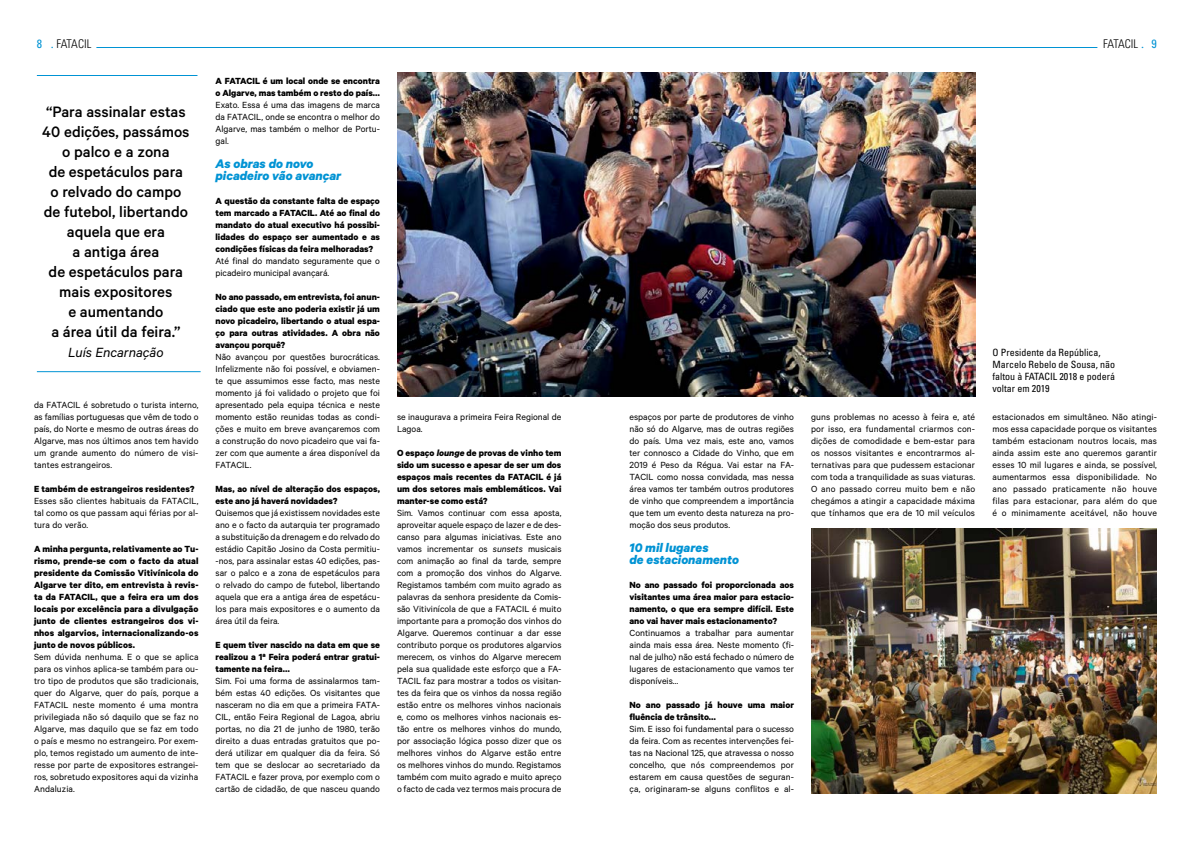
<style>
.page{position:relative;width:1191px;height:842px;background:#fff}
.page>*{position:absolute;margin:0;border:0;box-sizing:border-box;transform-origin:0 0}
.t1{font:500 17px/20px "Calibre";color:#000;text-align:center}
.t2{font:italic 15px "Calibre";color:#000}
.t3{font:italic 700 14px/12px "Calibre";color:#0093d4}
.t4{font:300 condensed 12px "Univers LT Std";letter-spacing:-.01em;color:#000}
.t5{font:10px/12px "Calibre";color:#000;text-align:justify}
.t6{font:700 10px/12px "Calibre";color:#000;text-align:justify}
.t7{font:condensed 10px/12px "Univers LT Std";color:#000}
.s1{font-weight:400;color:#0093d4}
.s2{font-family:"Gandhi Serif";font-weight:400;font-stretch:normal;color:#0093d4}
.s3{font-style:italic}
</style>
<div class="page">
<img style="left:397px;top:72px;width:578px;height:324px">
<hr style="left:96px;top:47px;width:1001px;height:1px;background:#0093d4">
<hr style="left:37px;top:371px;width:164px;height:1px;background:#0093d4">
<hr style="left:37px;top:75px;width:160px;height:1px;background:#0093d4">
<img style="left:811px;top:528px;width:346px;height:266px">
<p class="t4" style="left:37px;top:37px;width:56px"><span class="s1">8</span> <span class="s2">.</span> FATACIL</p>
<p class="t4" style="left:1103px;top:37px;width:55px">FATACIL <span class="s2">.</span> <span class="s1">9</span></p>
<h1 class="t1" style="left:42px;top:101px;width:149px">“Para assinalar estas<br>40 edições, passámos o palco e a zona<br>de espetáculos para<br>o relvado do campo de futebol, libertando aquela que era<br>a antiga área<br>de espetáculos para mais expositores<br>e aumentando<br>a área útil da feira.”</h1>
<h2 class="t2" style="left:68px;top:344px;width:97px">Luís Encarnação</h2>
<p class="t5" style="left:34px;top:399px;width:166px">da FATACIL é sobretudo o turista interno, as famílias portuguesas que vêm de todo o país, do Norte e mesmo de outras áreas do Algarve, mas nos últimos anos tem havido um grande aumento do número de visi&shy;tantes estrangeiros.</p>
<p class="t6" style="left:34px;top:483px;width:162px">E também de estrangeiros residentes?</p>
<p class="t5" style="left:34px;top:495px;width:166px">Esses são clientes habituais da FATACIL, tal como os que passam aqui férias por al&shy;tura do verão.</p>
<p class="t6" style="left:34px;top:543px;width:166px">A minha pergunta, relativamente ao Tu&shy;rismo, prende-se com o facto da atual presidente da Comissão Vitivínicola do Algarve ter dito, em entrevista à revis&shy;ta da FATACIL, que a feira era um dos locais por excelência para a divulgação junto de clientes estrangeiros dos vi&shy;nhos algarvios, internacionalizando-os junto de novos públicos.</p>
<p class="t5" style="left:34px;top:651px;width:166px">Sem dúvida nenhuma. E o que se aplica para os vinhos aplica-se também para ou&shy;tro tipo de produtos que são tradicionais, quer do Algarve, quer do país, porque a FATACIL neste momento é uma montra privilegiada não só daquilo que se faz no Algarve, mas daquilo que se faz em todo o país e mesmo no estrangeiro. Por exem&shy;plo, temos registado um aumento de inte&shy;resse por parte de expositores estrangei&shy;ros, sobretudo expositores aqui da vizinha Andaluzia.</p>
<p class="t6" style="left:215px;top:75px;width:166px">A FATACIL é um local onde se encontra o Algarve, mas também o resto do país…</p>
<p class="t5" style="left:215px;top:99px;width:166px">Exato. Essa é uma das imagens de marca da FATACIL, onde se encontra o melhor do Algarve, mas também o melhor de Portu&shy;gal.</p>
<h3 class="t3" style="left:215px;top:157px;width:127px">As obras do novo picadeiro vão avançar</h3>
<p class="t6" style="left:215px;top:195px;width:166px">A questão da constante falta de espaço tem marcado a FATACIL. Até ao final do mandato do atual executivo há possibi&shy;lidades do espaço ser aumentado e as condições físicas da feira melhoradas?</p>
<p class="t5" style="left:215px;top:255px;width:166px">Até final do mandato seguramente que o picadeiro municipal avançará.</p>
<p class="t6" style="left:215px;top:291px;width:166px">No ano passado, em entrevista, foi anun&shy;ciado que este ano poderia existir já um novo picadeiro, libertando o atual espa&shy;ço para outras atividades. A obra não avançou porquê?</p>
<p class="t5" style="left:215px;top:351px;width:166px">Não avançou por questões burocráticas.<br>Infelizmente não foi possível, e obviamen&shy;te que assumimos esse facto, mas neste momento já foi validado o projeto que foi apresentado pela equipa técnica e neste momento estão reunidas todas as condi&shy;ções e muito em breve avançaremos com a construção do novo picadeiro que vai fa&shy;zer com que aumente a área disponível da FATACIL.</p>
<p class="t6" style="left:215px;top:483px;width:166px">Mas, ao nível de alteração dos espaços, este ano já haverá novidades?</p>
<p class="t5" style="left:215px;top:507px;width:166px">Quisemos que já existissem novidades este ano e o facto da autarquia ter programado a substituição da drenagem e do relvado do estádio Capitão Josino da Costa permitiu--nos, para assinalar estas 40 edições, pas&shy;sar o palco e a zona de espetáculos para o relvado do campo de futebol, libertando aquela que era a antiga área de espetácu&shy;los para mais expositores e o aumento da área útil da feira.</p>
<p class="t6" style="left:215px;top:639px;width:166px">E quem tiver nascido na data em que se realizou a 1ª Feira poderá entrar gratui&shy;tamente na feira…</p>
<p class="t5" style="left:215px;top:675px;width:166px">Sim. Foi uma forma de assinalarmos tam&shy;bém estas 40 edições. Os visitantes que nasceram no dia em que a primeira FATA-CIL, então Feira Regional de Lagoa, abriu portas, no dia 21 de junho de 1980, terão direito a duas entradas gratuitos que po&shy;derá utilizar em qualquer dia da feira. Só tem que se deslocar ao secretariado da FATACIL e fazer prova, por exemplo com o cartão de cidadão, de que nasceu quando</p>
<p class="t5" style="left:397px;top:411px;width:166px">se inaugurava a primeira Feira Regional de<br>Lagoa.</p>
<p class="t6" style="left:397px;top:447px;width:166px">O espaço <span class="s3">lounge</span> de provas de vinho tem sido um sucesso e apesar de ser um dos espaços mais recentes da FATACIL é já um dos setores mais emblemáticos. Vai manter-se como está?</p>
<p class="t5" style="left:397px;top:507px;width:166px">Sim. Vamos continuar com essa aposta, aproveitar aquele espaço de lazer e de des&shy;canso para algumas iniciativas. Este ano vamos incrementar os <span class="s3">sunsets</span> musicais com animação ao final da tarde, sempre com a promoção dos vinhos do Algarve.<br>Registamos também com muito agrado as palavras da senhora presidente da Comis&shy;são Vitivinícola de que a FATACIL é muito importante para a promoção dos vinhos do Algarve. Queremos continuar a dar esse contributo porque os produtores algarvios merecem, os vinhos do Algarve merecem pela sua qualidade este esforço que a FA-TACIL faz para mostrar a todos os visitan&shy;tes da feira que os vinhos da nossa região estão entre os melhores vinhos nacionais e, como os melhores vinhos nacionais es&shy;tão entre os melhores vinhos do mundo, por associação lógica posso dizer que os melhores vinhos do Algarve estão entre os melhores vinhos do mundo. Registamos também com muito agrado e muito apreço o facto de cada vez termos mais procura de</p>
<p class="t5" style="left:629px;top:411px;width:166px">espaços por parte de produtores de vinho não só do Algarve, mas de outras regiões do país. Uma vez mais, este ano, vamos ter connosco a Cidade do Vinho, que em 2019 é Peso da Régua. Vai estar na FA-TACIL como nossa convidada, mas nessa área vamos ter também outros produtores de vinho que compreendem a importância que tem um evento desta natureza na pro&shy;moção dos seus produtos.</p>
<h3 class="t3" style="left:629px;top:541px;width:111px">10 mil lugares<br>de estacionamento</h3>
<p class="t6" style="left:629px;top:579px;width:166px">No ano passado foi proporcionada aos visitantes uma área maior para estacio&shy;namento, o que era sempre difícil. Este ano vai haver mais estacionamento?</p>
<p class="t5" style="left:629px;top:627px;width:166px">Continuamos a trabalhar para aumentar ainda mais essa área. Neste momento (fi&shy;nal de julho) não está fechado o número de lugares de estacionamento que vamos ter disponíveis…</p>
<p class="t6" style="left:629px;top:699px;width:166px">No ano passado já houve uma maior fluência de trânsito…</p>
<p class="t5" style="left:629px;top:723px;width:166px">Sim. E isso foi fundamental para o sucesso da feira. Com as recentes intervenções fei&shy;tas na Nacional 125, que atravessa o nosso concelho, que nós compreendemos por estarem em causa questões de seguran&shy;ça, originaram-se alguns conflitos e al-</p>
<p class="t5" style="left:811px;top:411px;width:166px">guns problemas no acesso à feira e, até por isso, era fundamental criarmos con&shy;dições de comodidade e bem-estar para os nossos visitantes e encontrarmos al&shy;ternativas para que pudessem estacionar com toda a tranquilidade as suas viaturas.<br>O ano passado correu muito bem e não chegámos a atingir a capacidade máxima que tínhamos que era de 10 mil veículos</p>
<p class="t7" style="left:992px;top:346px;width:124px">O Presidente da República,<br>Marcelo Rebelo de Sousa, não faltou à FATACIL 2018 e poderá voltar em 2019</p>
<p class="t5" style="left:992px;top:411px;width:166px">estacionados em simultâneo. Não atingi&shy;mos essa capacidade porque os visitantes também estacionam noutros locais, mas ainda assim este ano queremos garantir esses 10 mil lugares e ainda, se possível, aumentarmos essa disponibilidade. No ano passado praticamente não houve filas para estacionar, para além do que é o minimamente aceitável, não houve</p>
</div>
